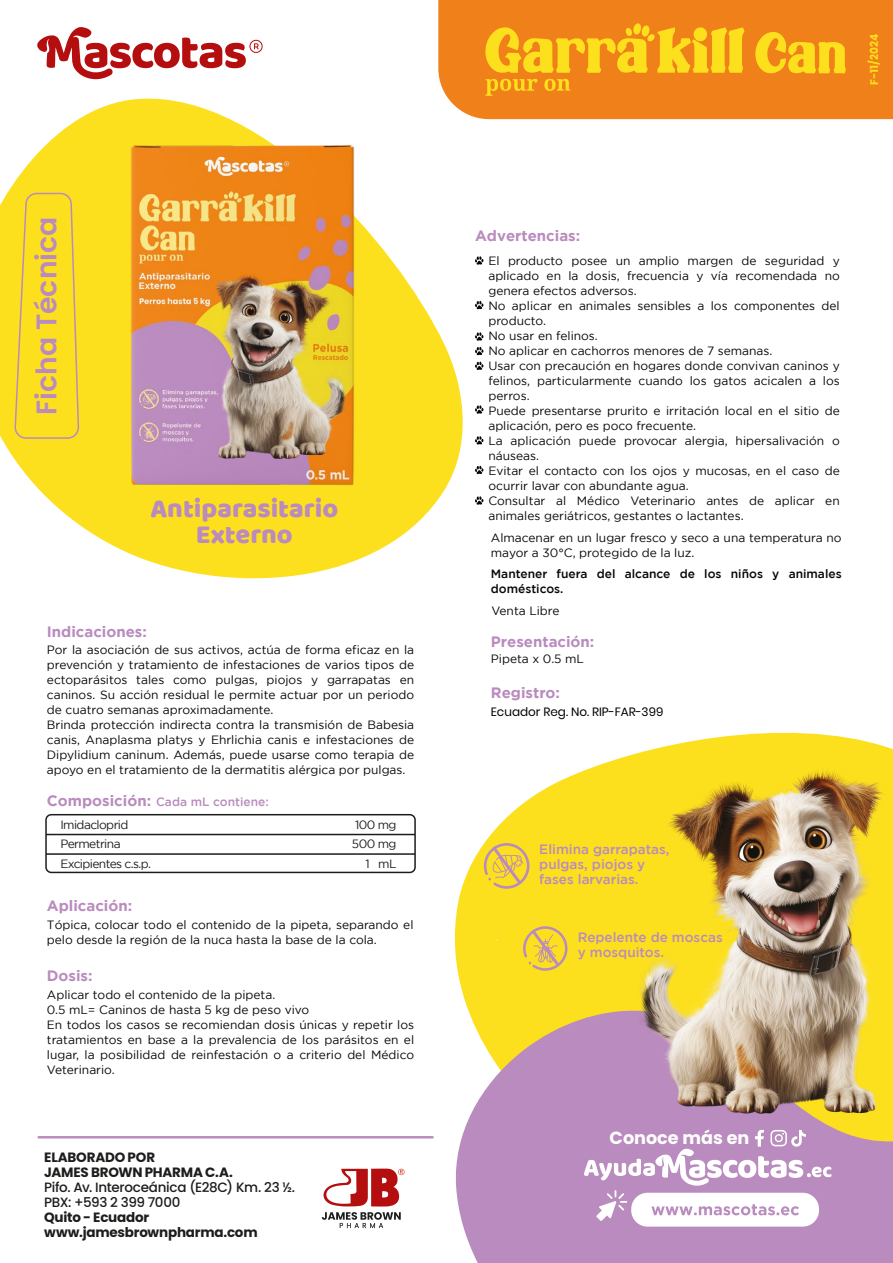
<style>
.page{position:relative;width:893px;height:1263px;background:#fff}
.page>*{position:absolute;margin:0;border:0;box-sizing:border-box;transform-origin:0 0}
.t1{font:600 28.35px "Poppins";color:#ba8bbe}
.t2{font:27px/26.4px "Baloo";color:#ba8bbe;text-align:center}
.t3{font:700 17.55px "Poppins";color:#fff}
.t4{font:700 15px "Gotham";color:#ba8bbe}
.t5{font:500 13.5px/15px "Gotham";color:#ba8bbe}
.t6{font:700 13.5px/15px "Poppins";letter-spacing:-.015em;color:#1d1d1b}
.t7{font:500 13.5px/15px "Poppins";letter-spacing:-.025em;color:#1d1d1b}
.t8{font:12px/15px "Gotham";color:#050607}
.t9{font:500 12px/15px "Gotham";color:#050607}
.t10{font:12px/19.5px "Gotham";letter-spacing:-.05em;color:#1d1d1b}
.t11{font:500 12px "Gotham";color:#ba8bbe}
.t12{font:12px "Poppins";color:#010101}
.t13{font:700 10.95px "Poppins";letter-spacing:-.005em;color:#fde01d;scale:.96 1}
.s1{font-weight:700;font-size:15px}
</style>
<div class="page">
<svg style="left:0;top:98px;width:463px;height:481px;fill:#fde01d"></svg>
<div style="left:438px;top:0;width:455px;height:119px;background:#f08019"></div>
<svg style="left:454px;top:732px;width:439px;height:276px;fill:#fde01d"></svg>
<svg style="left:455px;top:1008px;width:438px;height:255px;background:#c59bb7"></svg>
<div style="left:45px;top:814px;width:371px;height:59px;border:2px solid #1d1d1b;border-radius:5px"></div>
<hr style="left:46px;top:834px;width:369px;height:1px;background:#1d1d1b">
<hr style="left:46px;top:853px;width:369px;height:2px;background:#1d1d1b">
<svg style="left:475px;top:256px;width:8px;height:9px"></svg>
<svg style="left:475px;top:301px;width:8px;height:8px"></svg>
<svg style="left:475px;top:332px;width:8px;height:9px"></svg>
<svg style="left:475px;top:361px;width:8px;height:9px"></svg>
<svg style="left:475px;top:405px;width:8px;height:9px"></svg>
<svg style="left:475px;top:436px;width:8px;height:9px"></svg>
<svg style="left:475px;top:466px;width:8px;height:8px"></svg>
<svg style="left:475px;top:496px;width:8px;height:9px"></svg>
<svg style="left:475px;top:347px;width:8px;height:8px"></svg>
<svg style="left:584px;top:1138px;width:248px;height:88px"></svg>
<svg style="left:755px;top:32px;width:91px;height:41px;background:#f6b41b"></svg>
<svg style="left:485px;top:23px;width:259px;height:50px;background:#f6b01a"></svg>
<svg style="left:485px;top:79px;width:52px;height:17px"></svg>
<svg style="left:544px;top:79px;width:26px;height:12px"></svg>
<svg style="left:37px;top:27px;width:226px;height:52px"></svg>
<svg style="left:321px;top:1168px;width:84px;height:60px"></svg>
<hr style="left:38px;top:1136px;width:396px;height:2px;background:#ba8bbe">
<svg style="left:15px;top:192px;width:64px;height:247px;background:#f9db25"></svg>
<img style="left:109px;top:131px;width:274px;height:370px">
<img style="left:573px;top:754px;width:320px;height:384px">
<svg style="left:484px;top:843px;width:45px;height:46px;background:#e9c74a"></svg>
<svg style="left:523px;top:926px;width:44px;height:45px;background:#eac84a"></svg>
<h1 class="t1" style="left:30px;top:415px;width:200px;rotate:-90deg">Ficha Técnica</h1>
<h2 class="t2" style="left:150px;top:494px;width:189px">Antiparasitario<br>Externo</h2>
<p class="t4" style="left:47px;top:623px;width:102px">Indicaciones:</p>
<p class="t8" style="left:47px;top:642px;width:369px">Por la asociación de sus activos, actúa de forma eficaz en la prevención y tratamiento de infestaciones de varios tipos de ectoparásitos tales como pulgas, piojos y garrapatas en caninos. Su acción residual le permite actuar por un periodo de cuatro semanas aproximadamente.<br>Brinda protección indirecta contra la transmisión de Babesia canis, Anaplasma platys y Ehrlichia canis e infestaciones de Dipylidium caninum. Además, puede usarse como terapia de apoyo en el tratamiento de la dermatitis alérgica por pulgas.</p>
<p class="t11" style="left:47px;top:795px;width:223px"><span class="s1">Composición:</span> Cada mL contiene:</p>
<p class="t10" style="left:60px;top:815px;width:92px">Imidacloprid<br>Permetrina<br>Excipientes c.s.p.</p>
<p class="t10" style="left:352px;top:815px;width:46px;text-align:right">100 mg<br>500 mg<br>1 mL</p>
<p class="t4" style="left:47px;top:897px;width:87px">Aplicación:</p>
<p class="t8" style="left:47px;top:917px;width:368px">Tópica, colocar todo el contenido de la pipeta, separando el pelo desde la región de la nuca hasta la base de la cola.</p>
<p class="t4" style="left:47px;top:967px;width:47px">Dosis:</p>
<p class="t8" style="left:47px;top:987px;width:369px">Aplicar todo el contenido de la pipeta.<br>0.5 mL= Caninos de hasta 5 kg de peso vivo<br>En todos los casos se recomiendan dosis únicas y repetir los tratamientos en base a la prevalencia de los parásitos en el lugar, la posibilidad de reinfestación o a criterio del Médico Veterinario.</p>
<p class="t6" style="left:44px;top:1149px;width:190px">ELABORADO POR<br>JAMES BROWN PHARMA C.A.</p>
<p class="t7" style="left:44px;top:1179px;width:252px">Pifo. Av. Interoceánica (E28C) Km. 23 ½.<br>PBX: +593 2 399 7000</p>
<p class="t6" style="left:44px;top:1209px;width:215px">Quito - Ecuador www.jamesbrownpharma.com</p>
<p class="t13" style="left:868px;top:85px;width:54px;rotate:-90deg">F-11/2024</p>
<p class="t4" style="left:475px;top:227px;width:107px">Advertencias:</p>
<p class="t8" style="left:488px;top:253px;width:353px">El producto posee un amplio margen de seguridad y aplicado en la dosis, frecuencia y vía recomendada no genera efectos adversos.<br>No aplicar en animales sensibles a los componentes del producto.<br>No usar en felinos.<br>No aplicar en cachorros menores de 7 semanas.<br>Usar con precaución en hogares donde convivan caninos y felinos, particularmente cuando los gatos acicalen a los perros.<br>Puede presentarse prurito e irritación local en el sitio de aplicación, pero es poco frecuente.<br>La aplicación puede provocar alergia, hipersalivación o náuseas.<br>Evitar el contacto con los ojos y mucosas, en el caso de ocurrir lavar con abundante agua.<br>Consultar al Médico Veterinario antes de aplicar en animales geriátricos, gestantes o lactantes.</p>
<p class="t8" style="left:491px;top:530px;width:352px">Almacenar en un lugar fresco y seco a una temperatura no mayor a 30°C, protegido de la luz.</p>
<p class="t9" style="left:491px;top:566px;width:352px">Mantener fuera del alcance de los niños y animales domésticos.</p>
<p class="t8" style="left:491px;top:603px;width:70px">Venta Libre</p>
<p class="t4" style="left:491px;top:633px;width:105px">Presentación:</p>
<p class="t8" style="left:491px;top:651px;width:95px">Pipeta x 0.5 mL</p>
<p class="t4" style="left:491px;top:684px;width:71px">Registro:</p>
<p class="t12" style="left:491px;top:705px;width:174px">Ecuador Reg. No. RIP-FAR-399</p>
<p class="t5" style="left:539px;top:841px;width:132px">Elimina garrapatas, pulgas, piojos y fases larvarias.</p>
<p class="t5" style="left:578px;top:929px;width:146px">Repelente de moscas y mosquitos.</p>
<h3 class="t3" style="left:610px;top:1128px;width:141px">Conoce más en</h3>
</div>
